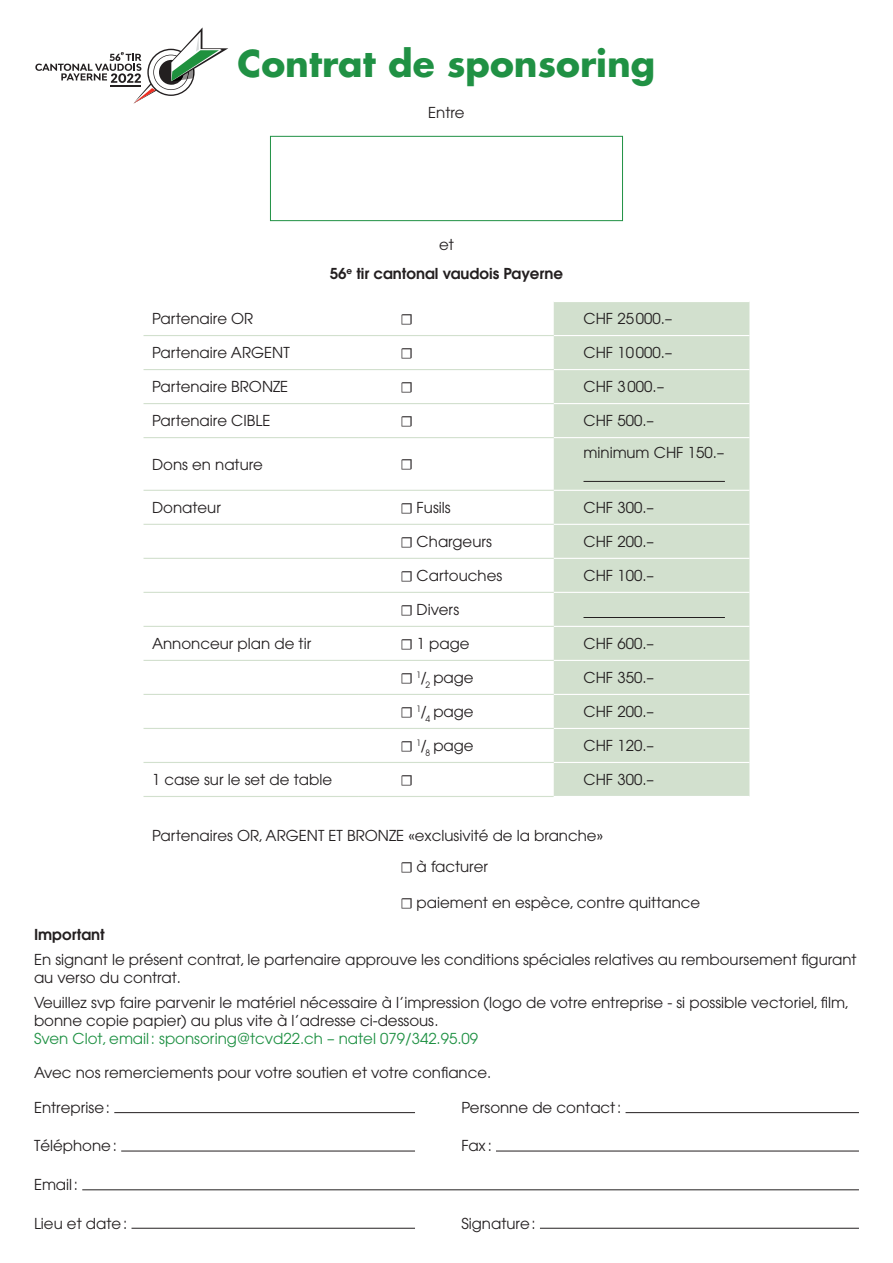
<style>
.page{position:relative;width:893px;height:1263px;background:#fff}
.page>*{position:absolute;margin:0;border:0;box-sizing:border-box;transform-origin:0 0}
.t1{font:700 36px "Futura";color:#209144}
.t2{font:15px/18px "Avant Garde";color:#231f20}
.t3{font:15px "Avant Garde";color:#209144}
.t4{font:600 15px "Avant Garde";color:#231f20}
.t5{font:15px "Minion Pro";color:#231f20}
.s1{font-family:"Minion Pro"}
</style>
<div class="page">
<svg style="left:35px;top:27px;width:193px;height:77px"></svg>
<hr style="left:111px;top:85px;width:30px;height:2px;background:#231f20">
<hr style="left:114px;top:1112px;width:301px;height:1px;background:#231f20">
<hr style="left:625px;top:1112px;width:234px;height:1px;background:#231f20">
<hr style="left:121px;top:1151px;width:294px;height:1px;background:#231f20">
<hr style="left:496px;top:1151px;width:363px;height:1px;background:#231f20">
<hr style="left:82px;top:1189px;width:777px;height:1px;background:#231f20">
<hr style="left:131px;top:1228px;width:284px;height:1px;background:#231f20">
<hr style="left:540px;top:1228px;width:319px;height:1px;background:#231f20">
<div style="left:270px;top:136px;width:353px;height:85px;border:1px solid #209144"></div>
<div style="left:554px;top:302px;width:195px;height:494px;background:#d2e0ce"></div>
<hr style="left:554px;top:335px;width:195px;height:1px;background:#fff">
<hr style="left:554px;top:369px;width:195px;height:1px;background:#fff">
<hr style="left:554px;top:403px;width:195px;height:1px;background:#fff">
<hr style="left:554px;top:437px;width:195px;height:1px;background:#fff">
<hr style="left:554px;top:490px;width:195px;height:1px;background:#fff">
<hr style="left:554px;top:524px;width:195px;height:1px;background:#fff">
<hr style="left:554px;top:558px;width:195px;height:1px;background:#fff">
<hr style="left:554px;top:592px;width:195px;height:1px;background:#fff">
<hr style="left:554px;top:626px;width:195px;height:1px;background:#fff">
<hr style="left:554px;top:660px;width:195px;height:1px;background:#fff">
<hr style="left:554px;top:694px;width:195px;height:1px;background:#fff">
<hr style="left:554px;top:728px;width:195px;height:1px;background:#fff">
<hr style="left:554px;top:762px;width:195px;height:1px;background:#fff">
<hr style="left:144px;top:335px;width:214px;height:1px;background:#d2e0ce">
<hr style="left:358px;top:335px;width:196px;height:1px;background:#d2e0ce">
<hr style="left:144px;top:369px;width:214px;height:1px;background:#d2e0ce">
<hr style="left:358px;top:369px;width:196px;height:1px;background:#d2e0ce">
<hr style="left:144px;top:403px;width:214px;height:1px;background:#d2e0ce">
<hr style="left:358px;top:403px;width:196px;height:1px;background:#d2e0ce">
<hr style="left:144px;top:437px;width:214px;height:1px;background:#d2e0ce">
<hr style="left:358px;top:437px;width:196px;height:1px;background:#d2e0ce">
<hr style="left:144px;top:490px;width:214px;height:1px;background:#d2e0ce">
<hr style="left:358px;top:490px;width:196px;height:1px;background:#d2e0ce">
<hr style="left:144px;top:524px;width:214px;height:1px;background:#d2e0ce">
<hr style="left:358px;top:524px;width:196px;height:1px;background:#d2e0ce">
<hr style="left:144px;top:558px;width:214px;height:1px;background:#d2e0ce">
<hr style="left:358px;top:558px;width:196px;height:1px;background:#d2e0ce">
<hr style="left:144px;top:592px;width:214px;height:1px;background:#d2e0ce">
<hr style="left:358px;top:592px;width:196px;height:1px;background:#d2e0ce">
<hr style="left:144px;top:626px;width:214px;height:1px;background:#d2e0ce">
<hr style="left:358px;top:626px;width:196px;height:1px;background:#d2e0ce">
<hr style="left:144px;top:660px;width:214px;height:1px;background:#d2e0ce">
<hr style="left:358px;top:660px;width:196px;height:1px;background:#d2e0ce">
<hr style="left:144px;top:694px;width:214px;height:1px;background:#d2e0ce">
<hr style="left:358px;top:694px;width:196px;height:1px;background:#d2e0ce">
<hr style="left:144px;top:728px;width:214px;height:1px;background:#d2e0ce">
<hr style="left:358px;top:728px;width:196px;height:1px;background:#d2e0ce">
<hr style="left:144px;top:762px;width:214px;height:1px;background:#d2e0ce">
<hr style="left:358px;top:762px;width:196px;height:1px;background:#d2e0ce">
<hr style="left:144px;top:796px;width:214px;height:1px;background:#d2e0ce">
<hr style="left:358px;top:796px;width:196px;height:1px;background:#d2e0ce">
<hr style="left:583px;top:481px;width:142px;height:1px;background:#231f20">
<hr style="left:583px;top:617px;width:142px;height:1px;background:#231f20">
<h1 class="t1" style="left:238px;top:39px;width:419px">Contrat de sponsoring</h1>
<p class="t2" style="left:428px;top:104px;width:38px">Entre</p>
<p class="t2" style="left:439px;top:236px;width:16px">et</p>
<p class="t4" style="left:330px;top:263px;width:235px">56<sup>e</sup> tir cantonal vaudois Payerne</p>
<p class="t2" style="left:152px;top:310px;width:103px">Partenaire OR</p>
<p class="t5" style="left:401px;top:309px;width:14px">☐</p>
<p class="t2" style="left:583px;top:310px;width:90px">CHF 25000.–</p>
<p class="t2" style="left:152px;top:344px;width:139px">Partenaire ARGENT</p>
<p class="t5" style="left:401px;top:343px;width:14px">☐</p>
<p class="t2" style="left:583px;top:344px;width:90px">CHF 10000.–</p>
<p class="t2" style="left:152px;top:378px;width:138px">Partenaire BRONZE</p>
<p class="t5" style="left:401px;top:377px;width:14px">☐</p>
<p class="t2" style="left:583px;top:378px;width:82px">CHF 3000.–</p>
<p class="t2" style="left:152px;top:412px;width:120px">Partenaire CIBLE</p>
<p class="t5" style="left:401px;top:411px;width:14px">☐</p>
<p class="t2" style="left:583px;top:412px;width:72px">CHF 500.–</p>
<p class="t2" style="left:152px;top:455px;width:112px">Dons en nature</p>
<p class="t5" style="left:401px;top:455px;width:14px">☐</p>
<p class="t2" style="left:583px;top:443px;width:142px">minimum CHF 150.–</p>
<p class="t2" style="left:152px;top:499px;width:70px">Donateur</p>
<p class="t2" style="left:401px;top:499px;width:52px"><span class="s1">☐</span> Fusils</p>
<p class="t2" style="left:583px;top:499px;width:72px">CHF 300.–</p>
<p class="t2" style="left:401px;top:533px;width:93px"><span class="s1">☐</span> Chargeurs</p>
<p class="t2" style="left:583px;top:533px;width:72px">CHF 200.–</p>
<p class="t2" style="left:401px;top:567px;width:103px"><span class="s1">☐</span> Cartouches</p>
<p class="t2" style="left:583px;top:567px;width:72px">CHF 100.–</p>
<p class="t2" style="left:401px;top:601px;width:60px"><span class="s1">☐</span> Divers</p>
<p class="t2" style="left:152px;top:635px;width:161px">Annonceur plan de tir</p>
<p class="t2" style="left:401px;top:635px;width:71px"><span class="s1">☐</span> 1 page</p>
<p class="t2" style="left:583px;top:635px;width:72px">CHF 600.–</p>
<p class="t2" style="left:401px;top:669px;width:75px"><span class="s1">☐</span> <sup>1</sup>/<sub>2</sub> page</p>
<p class="t2" style="left:583px;top:669px;width:72px">CHF 350.–</p>
<p class="t2" style="left:401px;top:703px;width:75px"><span class="s1">☐</span> <sup>1</sup>/<sub>4</sub> page</p>
<p class="t2" style="left:583px;top:703px;width:72px">CHF 200.–</p>
<p class="t2" style="left:401px;top:737px;width:75px"><span class="s1">☐</span> <sup>1</sup>/<sub>8</sub> page</p>
<p class="t2" style="left:583px;top:737px;width:72px">CHF 120.–</p>
<p class="t2" style="left:152px;top:771px;width:182px">1 case sur le set de table</p>
<p class="t5" style="left:401px;top:770px;width:14px">☐</p>
<p class="t2" style="left:583px;top:771px;width:72px">CHF 300.–</p>
<p class="t4" style="left:34px;top:925px;width:72px">Important</p>
<p class="t2" style="left:401px;top:819px;width:204px;line-height:31.3px;text-indent:-249px">Partenaires OR, ARGENT ET BRONZE «exclusivité de la branche» <span class="s1">☐</span> à facturer</p>
<p class="t2" style="left:401px;top:894px;width:301px"><span class="s1">☐</span> paiement en espèce, contre quittance</p>
<p class="t2" style="left:34px;top:950px;width:824px">En signant le présent contrat, le partenaire approuve les conditions spéciales relatives au remboursement figurant au verso du contrat.</p>
<p class="t2" style="left:34px;top:993px;width:817px">Veuillez svp faire parvenir le matériel nécessaire à l’impression (logo de votre entreprise - si possible vectoriel, film, bonne copie papier) au plus vite à l’adresse ci-dessous.</p>
<p class="t3" style="left:34px;top:1029px;width:446px">Sven Clot, email: sponsoring@tcvd22.ch – natel 079/342.95.09</p>
<p class="t2" style="left:34px;top:1063px;width:459px">Avec nos remerciements pour votre soutien et votre confiance.</p>
<p class="t2" style="left:34px;top:1098px;width:78px">Entreprise:</p>
<p class="t2" style="left:461px;top:1098px;width:162px">Personne de contact:</p>
<p class="t2" style="left:34px;top:1137px;width:85px">Téléphone:</p>
<p class="t2" style="left:461px;top:1137px;width:32px">Fax :</p>
<p class="t2" style="left:34px;top:1176px;width:46px">Email:</p>
<p class="t2" style="left:34px;top:1214px;width:95px">Lieu et date:</p>
<p class="t2" style="left:461px;top:1214px;width:76px">Signature:</p>
</div>
